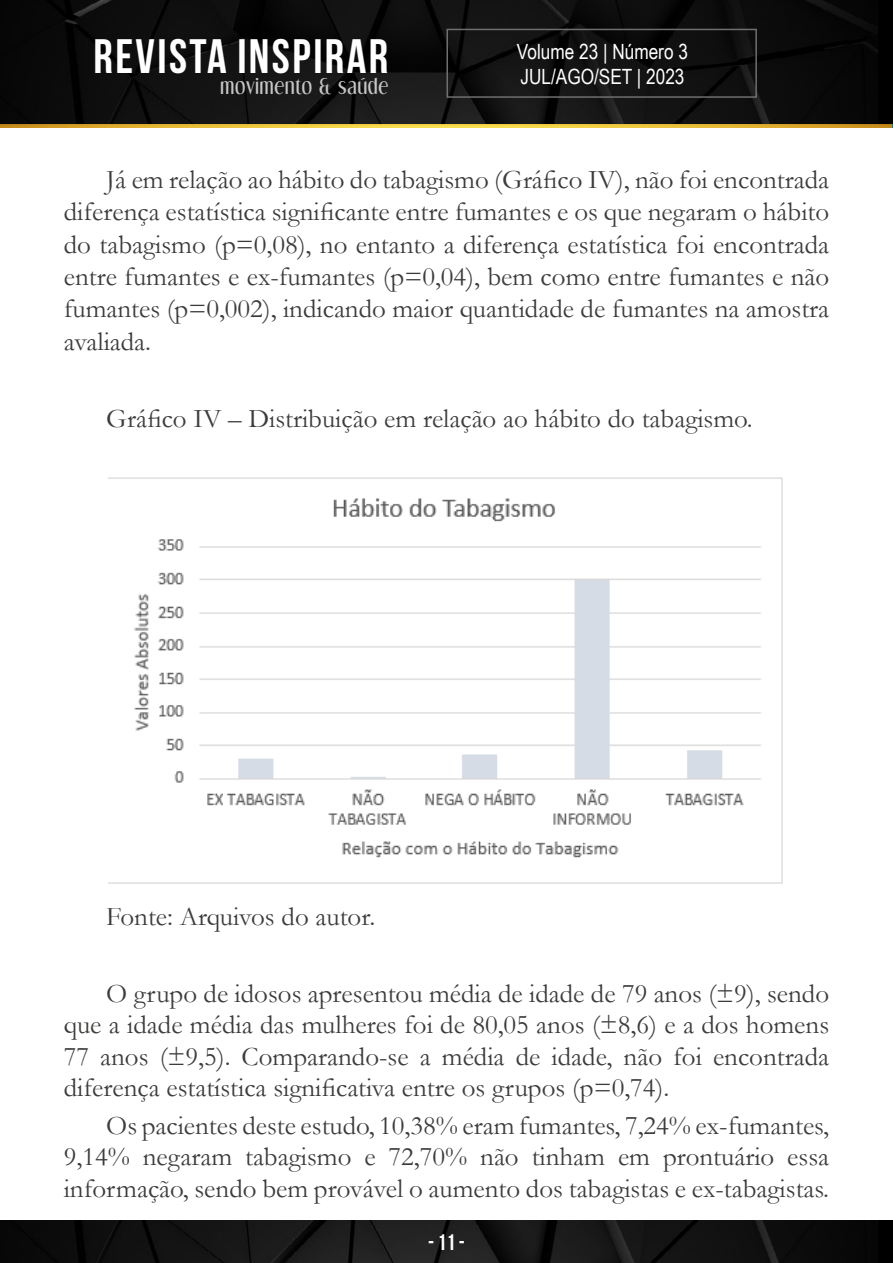
<style>
.page{position:relative;width:893px;height:1263px;background:#fff}
.page>*{position:absolute;margin:0;border:0;box-sizing:border-box;transform-origin:0 0}
.t1{font:700 48.3px "Bebas Neue";letter-spacing:.05em;color:#fff}
.t2{font:27px/32.4px "Garamond";color:#3c3c3b;text-align:justify}
.t3{font:700 22.5px "Bebas Neue";color:#fff}
.t4{font:21px/25.2px "Arial Narrow";color:#fff}
.t5{font:18.9px "Dream Orphans";letter-spacing:.05em;color:#c6c6c6}
</style>
<div class="page">
<img style="left:0;top:124px;width:891px;height:4px">
<img style="left:0;top:0;width:878px;height:124px">
<div style="left:446px;top:29px;width:311px;height:69px;border:2px solid #706f6f"></div>
<img style="left:0;top:1220px;width:878px;height:43px">
<img style="left:108px;top:478px;width:675px;height:406px">
<h1 class="t1" style="left:94px;top:29px;width:296px">REVISTA INSPIRAR</h1>
<p class="t5" style="left:220px;top:75px;width:169px">movimento &amp; saúde</p>
<p class="t4" style="left:517px;top:38px;width:173px">Volume 23 | Número 3<br>JUL/AGO/SET | 2023</p>
<p class="t2" style="left:64px;top:162px;width:767px;text-indent:43px">Já em relação ao hábito do tabagismo (Gráfico IV), não foi encontrada diferença estatística significante entre fumantes e os que negaram o hábito do tabagismo (p=0,08), no entanto a diferença estatística foi encontrada entre fumantes e ex-fumantes (p=0,04), bem como entre fumantes e não fumantes (p=0,002), indicando maior quantidade de fumantes na amostra avaliada.</p>
<p class="t2" style="left:106px;top:402px;width:648px">Gráfico IV – Distribuição em relação ao hábito do tabagismo.</p>
<p class="t2" style="left:106px;top:899px;width:270px">Fonte: Arquivos do autor.</p>
<p class="t2" style="left:64px;top:976px;width:767px;line-height:31.5px;text-indent:43px">O grupo de idosos apresentou média de idade de 79 anos (±9), sendo que a idade média das mulheres foi de 80,05 anos (±8,6) e a dos homens 77 anos (±9,5). Comparando-se a média de idade, não foi encontrada diferença estatística significativa entre os grupos (p=0,74).</p>
<p class="t2" style="left:64px;top:1109px;width:767px;line-height:31.5px;text-indent:43px">Os pacientes deste estudo, 10,38% eram fumantes, 7,24% ex-fumantes, 9,14% negaram tabagismo e 72,70% não tinham em prontuário essa informação, sendo bem provável o aumento dos tabagistas e ex-tabagistas.</p>
<p class="t3" style="left:428px;top:1230px;width:38px">- 11 -</p>
</div>
